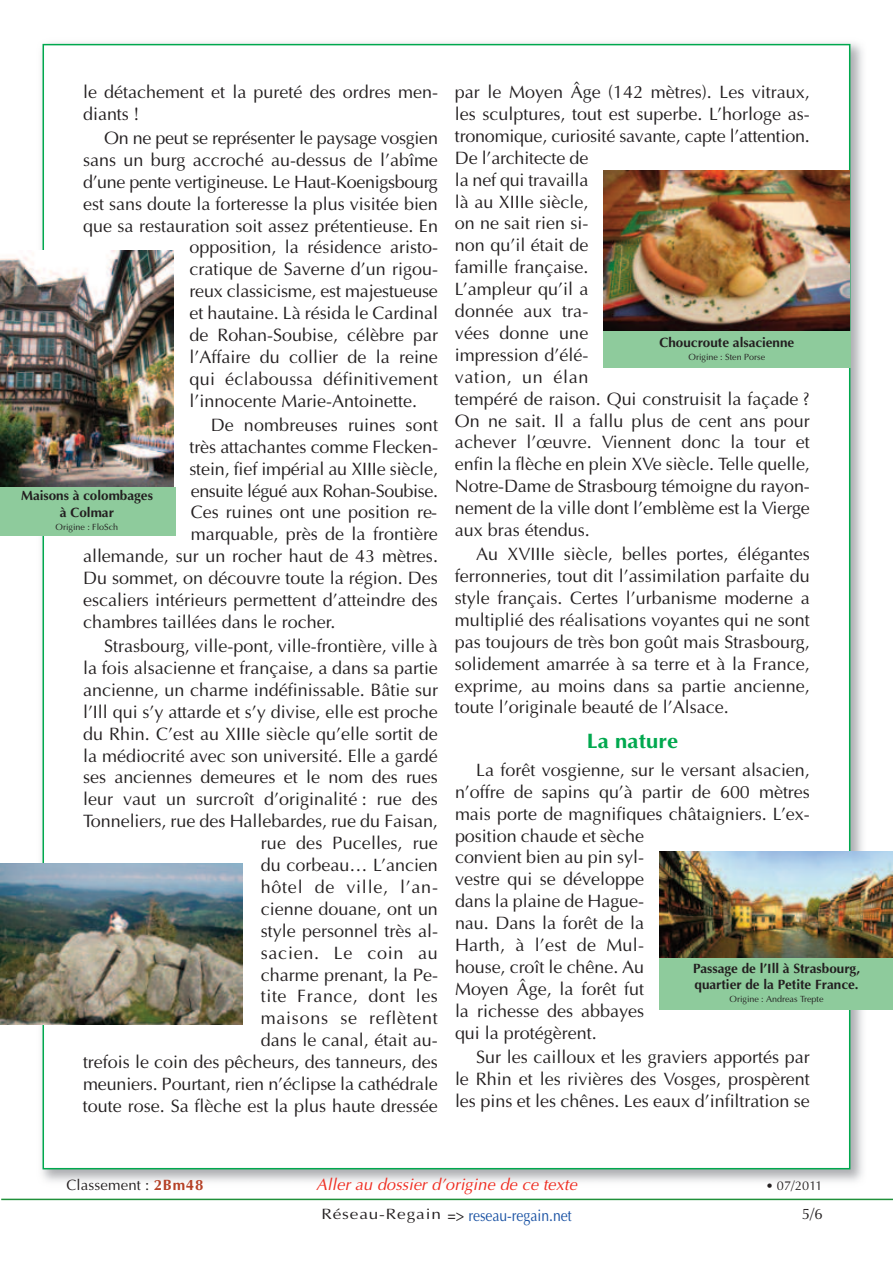
<style>
.page{position:relative;width:893px;height:1263px;background:#fff}
.page>*{position:absolute;margin:0;border:0;box-sizing:border-box;transform-origin:0 0}
.t1{font:700 21px "Optima";letter-spacing:.005em;color:#00a84e;scale:1.05 1}
.t2{font:18px/21.9px "Optima";color:#231f20}
.t3{font:18px "Optima";letter-spacing:-.02em;color:#231f20}
.t4{font:18px "Optima";letter-spacing:-.025em;color:#231f20}
.t5{font:italic 16.5px "Optima";letter-spacing:.005em;color:#ee2f23}
.t6{font:16.5px "Optima";color:#1a52a3;scale:.85 1}
.t7{font:15px "Optima";letter-spacing:.01em;color:#231f20}
.t8{font:700 13.5px/16.5px "Optima";color:#231f20;text-align:center}
.t9{font:12.75px "Optima";letter-spacing:.01em;color:#231f20}
.t10{font:9px "Optima";color:#231f20}
.s1{font-weight:700;color:#b54126}
.s2{font-size:15px;color:#231f20}
.s3{color:#231f20}
</style>
<div class="page">
<img style="left:36px;top:42px;width:834px;height:1140px">
<div style="left:44px;top:45px;width:805px;height:1123px;background:#fff"></div>
<hr style="left:1px;top:1198px;width:892px;height:2px;background:#20903a">
<img style="left:603px;top:170px;width:246px;height:161px">
<div style="left:603px;top:331px;width:247px;height:36px;background:#8ecb9c"></div>
<img style="left:0;top:251px;width:173px;height:236px">
<div style="left:0;top:487px;width:176px;height:48px;background:#8ecb9c"></div>
<img style="left:0;top:864px;width:243px;height:161px">
<img style="left:659px;top:851px;width:234px;height:107px">
<div style="left:659px;top:958px;width:234px;height:51px;background:#8ecb9c"></div>
<p class="t2" style="left:83px;top:81px;width:356px">le détachement et la pureté des ordres men&shy;diants !</p>
<p class="t2" style="left:104px;top:127px;width:335px">On ne peut se représenter le paysage vosgien</p>
<p class="t2" style="left:83px;top:149px;width:356px">sans un burg accroché au-dessus de l’abîme</p>
<p class="t3" style="left:83px;top:171px;width:356px">d’une pente vertigineuse. Le Haut-Koenigsbourg</p>
<p class="t2" style="left:83px;top:192px;width:356px">est sans doute la forteresse la plus visitée bien</p>
<p class="t2" style="left:83px;top:214px;width:356px">que sa restauration soit assez prétentieuse. En</p>
<p class="t2" style="left:189px;top:236px;width:250px">opposition, la résidence aristo-</p>
<p class="t2" style="left:189px;top:258px;width:250px">cratique de Saverne d’un rigou-</p>
<p class="t2" style="left:189px;top:280px;width:250px">reux classicisme, est majestueuse</p>
<p class="t2" style="left:189px;top:302px;width:250px">et hautaine. Là résida le Cardinal</p>
<p class="t2" style="left:189px;top:324px;width:250px">de Rohan-Soubise, célèbre par</p>
<p class="t2" style="left:189px;top:346px;width:250px">l’Affaire du collier de la reine</p>
<p class="t2" style="left:189px;top:368px;width:250px">qui éclaboussa définitivement</p>
<p class="t2" style="left:189px;top:390px;width:229px">l’innocente Marie-Antoinette.</p>
<p class="t2" style="left:211px;top:414px;width:229px">De nombreuses ruines sont</p>
<p class="t2" style="left:189px;top:435px;width:250px">très attachantes comme Flecken-</p>
<p class="t2" style="left:189px;top:457px;width:250px">stein, fief impérial au XIIIe siècle,</p>
<p class="t4" style="left:191px;top:480px;width:249px">ensuite légué aux Rohan-Soubise.</p>
<p class="t2" style="left:191px;top:501px;width:248px">Ces ruines ont une position re-</p>
<p class="t2" style="left:191px;top:523px;width:249px">marquable, près de la frontière</p>
<p class="t2" style="left:83px;top:545px;width:356px">allemande, sur un rocher haut de 43 mètres.</p>
<p class="t2" style="left:83px;top:567px;width:356px">Du sommet, on découvre toute la région. Des</p>
<p class="t2" style="left:83px;top:589px;width:356px">escaliers intérieurs permettent d’atteindre des</p>
<p class="t2" style="left:83px;top:611px;width:254px">chambres taillées dans le rocher.</p>
<p class="t2" style="left:83px;top:635px;width:357px;text-align:right">Strasbourg, ville-pont, ville-frontière, ville à<br>la fois alsacienne et française, a dans sa partie ancienne, un charme indéfinissable. Bâtie sur l’Ill qui s’y attarde et s’y divise, elle est proche du Rhin. C’est au XIIIe siècle qu’elle sortit de la médiocrité avec son université. Elle a gardé ses anciennes demeures et le nom des rues leur vaut un surcroît d’originalité : rue des Tonneliers, rue des Hallebardes, rue du Faisan, rue des Pucelles, rue<br>du corbeau… L’ancien<br>hôtel de ville, l’an-<br>cienne douane, ont un<br>style personnel très al-<br>sacien. Le coin au<br>charme prenant, la Pe-<br>tite France, dont les<br>maisons se reflètent<br>dans le canal, était au-<br>trefois le coin des pêcheurs, des tanneurs, des meuniers. Pourtant, rien n’éclipse la cathédrale toute rose. Sa flèche est la plus haute dressée</p>
<p class="t8" style="left:21px;top:487px;width:133px">Maisons à colombages à Colmar</p>
<p class="t10" style="left:56px;top:521px;width:64px">Origine : FloSch</p>
<p class="t2" style="left:455px;top:81px;width:356px">par le Moyen Âge (142 mètres). Les vitraux, les sculptures, tout est superbe. L’horloge as&shy;tronomique, curiosité savante, capte l’attention.<br>De l’architecte de<br>la nef qui travailla<br>là au XIIIe siècle,<br>on ne sait rien si-<br>non qu’il était de<br>famille française.<br>L’ampleur qu’il a<br>donnée aux tra-<br>vées donne une<br>impression d’élé-<br>vation, un élan<br>tempéré de raison. Qui construisit la façade ?<br>On ne sait. Il a fallu plus de cent ans pour achever l’œuvre. Viennent donc la tour et enfin la flèche en plein XVe siècle. Telle quelle,<br>Notre-Dame de Strasbourg témoigne du rayon&shy;nement de la ville dont l’emblème est la Vierge aux bras étendus.</p>
<p class="t2" style="left:455px;top:543px;width:356px;text-align:justify;text-indent:21px">Au XVIIIe siècle, belles portes, élégantes ferronneries, tout dit l’assimilation parfaite du style français. Certes l’urbanisme moderne a multiplié des réalisations voyantes qui ne sont pas toujours de très bon goût mais Strasbourg, solidement amarrée à sa terre et à la France, exprime, au moins dans sa partie ancienne, toute l’originale beauté de l’Alsace.</p>
<p class="t1" style="left:587px;top:729px;width:89px">La nature</p>
<p class="t2" style="left:455px;top:759px;width:356px;text-indent:21px">La forêt vosgienne, sur le versant alsacien, n’offre de sapins qu’à partir de 600 mètres mais porte de magnifiques châtaigniers. L’ex&shy;position chaude et sèche<br>convient bien au pin syl-<br>vestre qui se développe<br>dans la plaine de Hague-<br>nau. Dans la forêt de la<br>Harth, à l’est de Mul-<br>house, croît le chêne. Au<br>Moyen Âge, la forêt fut<br>la richesse des abbayes<br>qui la protégèrent.</p>
<p class="t2" style="left:455px;top:1045px;width:356px;text-align:justify;text-indent:21px">Sur les cailloux et les graviers apportés par le Rhin et les rivières des Vosges, prospèrent les pins et les chênes. Les eaux d’infiltration se</p>
<p class="t8" style="left:659px;top:334px;width:136px">Choucroute alsacienne</p>
<p class="t10" style="left:689px;top:351px;width:78px">Origine : Sten Porse</p>
<p class="t8" style="left:693px;top:960px;width:169px;text-align:left">Passage de l’Ill à Strasbourg, quartier de la Petite France.</p>
<p class="t10" style="left:729px;top:994px;width:95px">Origine : Andreas Trepte</p>
<p class="t7" style="left:66px;top:1176px;width:138px">Classement : <span class="s1">2Bm48</span></p>
<p class="t5" style="left:316px;top:1175px;width:262px">Aller au dossier d’origine de ce texte</p>
<p class="t9" style="left:766px;top:1178px;width:58px">• 07/2011</p>
<p class="t6" style="left:321px;top:1205px;width:296px"><span class="s2">Réseau-Regain</span> <span class="s3">=&gt;</span> reseau-regain.net</p>
<p class="t7" style="left:802px;top:1205px;width:22px">5/6</p>
</div>
